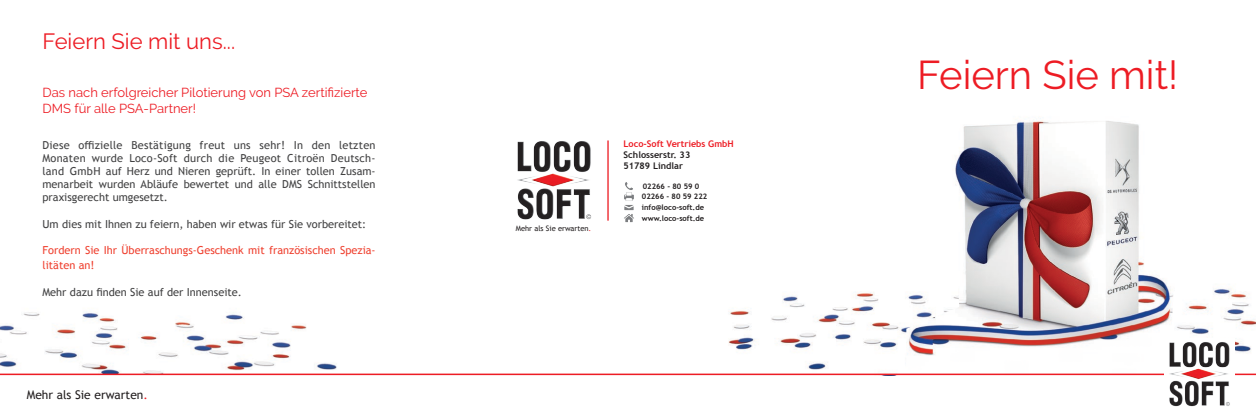
<style>
.page{position:relative;width:1256px;height:420px;background:#fff}
.page>*{position:absolute;margin:0;border:0;box-sizing:border-box;transform-origin:0 0}
.t1{font:40px "Raleway";color:#ed1c24}
.t2{font:22px "Raleway";color:#ed1c24}
.t3{font:13px/15.6px "Raleway";color:#ed1c24}
.t4{font:12px "Trebuchet MS";color:#231f20}
.t5{font:11px/13.2px "Trebuchet MS";color:#414142;text-align:justify}
.t6{font:11px/14.4px "Trebuchet MS";color:#ef4130}
.t7{font:700 9.1px/10.9px "Trebuchet MS";color:#231f20}
.t8{font:700 9.1px "Trebuchet MS";color:#ed1c24}
.t9{font:700 7.6px/10.6px "Trebuchet MS";color:#231f20}
.t10{font:7.5px "Trebuchet MS";color:#231f20}
.s1{color:#ed1c24}
</style>
<div class="page">
<svg style="left:624px;top:182px;width:10px;height:41px"></svg>
<img style="left:517px;top:141px;width:75px;height:79px">
<hr style="left:607px;top:140px;width:2px;height:80px;background:#ed1c24">
<img style="left:0;top:312px;width:337px;height:61px">
<img style="left:728px;top:289px;width:528px;height:83px">
<img style="left:906px;top:118px;width:277px;height:258px">
<hr style="left:0;top:373px;width:1256px;height:2px;background:#ed1c24">
<img style="left:1164px;top:339px;width:70px;height:68px">
<h2 class="t2" style="left:43px;top:29px;width:194px">Feiern Sie mit uns...</h2>
<p class="t3" style="left:43px;top:85px;width:326px">Das nach erfolgreicher Pilotierung von PSA zertifizierte<br>DMS für alle PSA-Partner!</p>
<p class="t5" style="left:43px;top:138px;width:335px">Diese offizielle Bestätigung freut uns sehr! In den letzten Monaten wurde Loco-Soft durch die Peugeot Citroën Deutsch&shy;land GmbH auf Herz und Nieren geprüft. In einer tollen Zusam&shy;menarbeit wurden Abläufe bewertet und alle DMS Schnittstellen praxisgerecht umgesetzt.</p>
<p class="t5" style="left:43px;top:217px;width:325px">Um dies mit Ihnen zu feiern, haben wir etwas für Sie vorbereitet:</p>
<p class="t6" style="left:43px;top:243px;width:335px">Fordern Sie Ihr Überraschungs-Geschenk mit französischen Spezia&shy;litäten an!</p>
<p class="t5" style="left:43px;top:285px;width:201px">Mehr dazu finden Sie auf der Innenseite.</p>
<p class="t4" style="left:27px;top:387px;width:122px">Mehr als Sie erwarten<span class="s1">.</span></p>
<p class="t10" style="left:516px;top:223px;width:77px">Mehr als Sie erwarten<span class="s1">.</span></p>
<p class="t8" style="left:623px;top:138px;width:112px">Loco-Soft Vertriebs GmbH</p>
<p class="t7" style="left:623px;top:149px;width:68px">Schlosserstr. 33<br>51789 Lindlar</p>
<p class="t9" style="left:642px;top:180px;width:67px">02266 - 80 59 0<br>02266 - 80 59 222 info@loco-soft.de www.loco-soft.de</p>
<h1 class="t1" style="left:917px;top:52px;width:263px">Feiern Sie mit!</h1>
</div>
